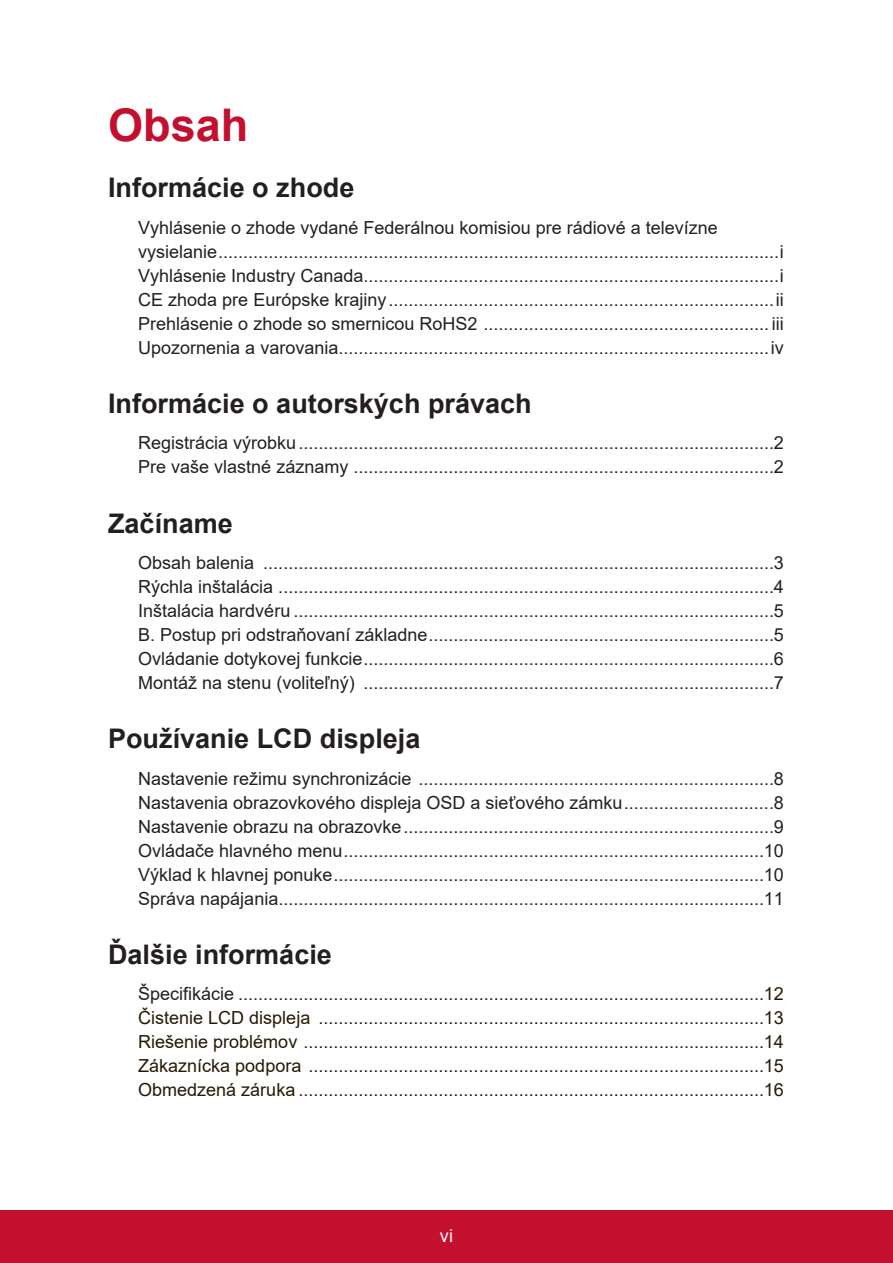
<style>
.page{position:relative;width:893px;height:1263px;background:#fff}
.page>*{position:absolute;margin:0;border:0;box-sizing:border-box;transform-origin:0 0}
.t1{font:700 45px "Arial";color:#c3102f}
.t2{font:700 27px "Arial";color:#231f20}
.t3{font:18px/24px "Arial";color:#231f20}
.t4{font:18px/24px "Arial";color:#251a05;text-align:justify}
.t5{font:18px "Arial";color:#fff}
.s1{color:#231f20}
</style>
<div class="page">
<div style="left:0;top:1210px;width:892px;height:53px;background:#c3102f"></div>
<h1 class="t1" style="left:108px;top:93px;width:142px">Obsah</h1>
<h2 class="t2" style="left:108px;top:169px;width:248px">Informácie o zhode</h2>
<p class="t3" style="left:138px;top:215px;width:647px">Vyhlásenie o zhode vydané Federálnou komisiou pre rádiové a televízne vysielanie................................................................................................................i Vyhlásenie Industry Canada...................................................................................i CE zhoda pre Európske krajiny.............................................................................ii Prehlásenie o zhode so smernicou RoHS2 ......................................................... iii Upozornenia a varovania......................................................................................iv</p>
<h2 class="t2" style="left:108px;top:384px;width:425px">Informácie o autorských právach</h2>
<p class="t3" style="left:138px;top:431px;width:646px">Registrácia výrobku...............................................................................................2<br>Pre vaše vlastné záznamy ....................................................................................2</p>
<h2 class="t2" style="left:108px;top:504px;width:126px">Začíname</h2>
<p class="t3" style="left:138px;top:551px;width:646px;text-align:justify">Obsah balenia ......................................................................................................3<br>Rýchla inštalácia ...................................................................................................4<br>Inštalácia hardvéru ................................................................................................5<br>B. Postup pri odstraňovaní základne.....................................................................5<br>Ovládanie dotykovej funkcie..................................................................................6<br>Montáž na stenu (voliteľný) ..................................................................................7</p>
<h2 class="t2" style="left:108px;top:719px;width:314px">Používanie LCD displeja</h2>
<p class="t3" style="left:138px;top:766px;width:647px;text-align:justify">Nastavenie režimu synchronizácie .......................................................................8<br>Nastavenia obrazovkového displeja OSD a sieťového zámku..............................8<br>Nastavenie obrazu na obrazovke..........................................................................9<br>Ovládače hlavného menu....................................................................................10<br>Výklad k hlavnej ponuke......................................................................................10<br>Správa napájania.................................................................................................11</p>
<h2 class="t2" style="left:108px;top:935px;width:225px">Ďalšie informácie</h2>
<p class="t4" style="left:138px;top:982px;width:646px"><span class="s1">Špecifikácie .........................................................................................................</span>12<br>Čistenie LCD displeja .........................................................................................13<br>Riešenie problémov ............................................................................................14<br>Zákaznícka podpora ...........................................................................................15<br>Obmedzená záruka .............................................................................................16</p>
<p class="t5" style="left:440px;top:1223px;width:14px">vi</p>
</div>
